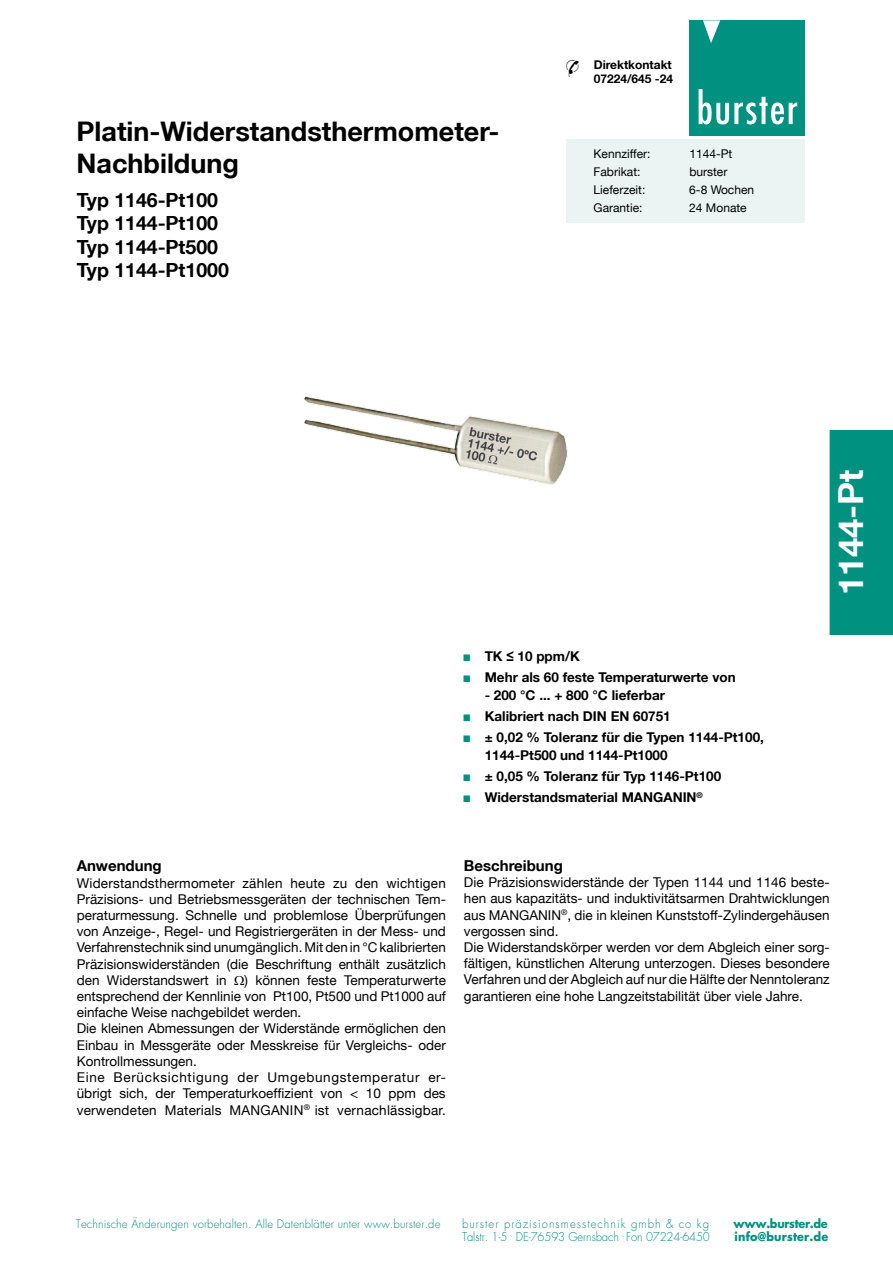
<style>
.page{position:relative;width:893px;height:1263px;background:#fff}
.page>*{position:absolute;margin:0;border:0;box-sizing:border-box;transform-origin:0 0}
.t1{font:700 34.5px "Helvetica Neue LT";color:#fff}
.t2{font:700 27px/32.4px "Helvetica Neue LT";color:#000}
.t3{font:700 19.5px/23.4px "Helvetica Neue LT";color:#000}
.t4{font:19.5px "Monotype Sorts";color:#000}
.t5{font:700 15px "Helvetica Neue LT";color:#000}
.t6{font:13.5px/16.2px "Helvetica Neue LT";color:#000}
.t7{font:700 13.5px/21px "Helvetica Neue LT";color:#000}
.t8{font:12px "Helvetica Neue LT";color:#000}
.t9{font:700 12px/14.4px "Helvetica Neue LT";color:#000}
.t10{font:300 11.85px "Futura LT";letter-spacing:-.01em;color:#009180;scale:.95 1}
.t11{font:300 11.85px "Futura LT";letter-spacing:.09em;color:#009180;scale:.95 1}
.t12{font:700 11.85px "Futura LT";letter-spacing:.015em;color:#009180;scale:.95 1}
.t13{font:700 11.85px "Futura LT";letter-spacing:-.025em;color:#009180;scale:.95 1}
.t14{font:300 11.55px "Futura LT";letter-spacing:.01em;color:#009180}
.s1{font-family:"Monotype Sorts";font-weight:400;font-size:9px;color:#009180}
.s2{font-family:"Arial"}
</style>
<div class="page">
<img style="left:304px;top:396px;width:264px;height:89px">
<div style="left:689px;top:20px;width:115px;height:116px;background:#009180"></div>
<svg style="left:703px;top:20px;width:17px;height:23px"></svg>
<svg style="left:699px;top:89px;width:98px;height:35px"></svg>
<div style="left:566px;top:139px;width:239px;height:84px;background:#ebf4f2"></div>
<div style="left:830px;top:430px;width:63px;height:205px;background:#009180"></div>
<h2 class="t2" style="left:77px;top:115px;width:424px">Platin-Widerstandsthermometer-<br>Nachbildung</h2>
<h3 class="t3" style="left:77px;top:188px;width:154px">Typ 1146-Pt100<br>Typ 1144-Pt100<br>Typ 1144-Pt500<br>Typ 1144-Pt1000</h3>
<h3 class="t4" style="left:565px;top:57px;width:17px">&amp;</h3>
<p class="t9" style="left:594px;top:57px;width:81px">Direktkontakt<br>07224/645 -24</p>
<p class="t8" style="left:594px;top:146px;width:58px">Kennziffer:</p>
<p class="t8" style="left:689px;top:146px;width:44px">1144-Pt</p>
<p class="t8" style="left:594px;top:164px;width:48px">Fabrikat:</p>
<p class="t8" style="left:689px;top:164px;width:40px">burster</p>
<p class="t8" style="left:594px;top:182px;width:53px">Lieferzeit:</p>
<p class="t8" style="left:689px;top:182px;width:66px">6-8 Wochen</p>
<p class="t8" style="left:594px;top:200px;width:50px">Garantie:</p>
<p class="t8" style="left:689px;top:200px;width:59px">24 Monate</p>
<h1 class="t1" style="left:830px;top:595px;width:127px;rotate:-90deg">1144-Pt</h1>
<p class="t7" style="left:463px;top:646px;width:274px"><span class="s1">N</span> TK <span class="s2">≤</span> 10 ppm/K<br><span class="s1">N</span> Mehr als 60 feste Temperaturwerte von</p>
<p class="t7" style="left:463px;top:685px;width:302px;text-indent:21px">- 200 °C ... + 800 °C lieferbar<br><span class="s1">N</span> Kalibriert nach DIN EN 60751<br><span class="s1">N</span> ± 0,02 % Toleranz für die Typen 1144-Pt100,</p>
<p class="t7" style="left:463px;top:745px;width:259px;text-indent:21px">1144-Pt500 und 1144-Pt1000<br><span class="s1">N</span> ± 0,05 % Toleranz für Typ 1146-Pt100<br><span class="s1">N</span> Widerstandsmaterial MANGANIN<sup>®</sup></p>
<p class="t5" style="left:77px;top:857px;width:87px">Anwendung</p>
<p class="t6" style="left:77px;top:874px;width:371px;text-align:justify">Widerstandsthermometer zählen heute zu den wichtigen Präzisions- und Betriebsmessgeräten der technischen Tem&shy;peraturmessung. Schnelle und problemlose Überprüfungen von Anzeige-, Regel- und Registriergeräten in der Mess- und Verfahrenstechnik sind unumgänglich. Mit den in °C kalibrierten Präzisionswiderständen (die Beschriftung enthält zusätzlich den Widerstandswert in</p>
<p class="t6" style="left:77px;top:972px;width:371px;text-indent:168px">) können feste Temperaturwerte entsprechend der Kennlinie von Pt100, Pt500 und Pt1000 auf einfache Weise nachgebildet werden.<br>Die kleinen Abmessungen der Widerstände ermöglichen den Einbau in Messgeräte oder Messkreise für Vergleichs- oder Kontrollmessungen.<br>Eine Berücksichtigung der Umgebungstemperatur er&shy;übrigt sich, der Temperaturkoeffizient von &lt; 10 ppm des verwendeten Materials MANGANIN<sup>®</sup> ist vernachlässigbar.</p>
<p class="t5" style="left:464px;top:856px;width:100px">Beschreibung</p>
<p class="t6" style="left:464px;top:874px;width:367px">Die Präzisionswiderstände der Typen 1144 und 1146 beste&shy;hen aus kapazitäts- und induktivitätsarmen Drahtwicklungen aus MANGANIN<sup>®</sup>, die in kleinen Kunststoff-Zylindergehäusen vergossen sind.<br>Die Widerstandskörper werden vor dem Abgleich einer sorg&shy;fältigen, künstlichen Alterung unterzogen. Dieses besondere Verfahren und der Abgleich auf nur die Hälfte der Nenntoleranz garantieren eine hohe Langzeitstabilität über viele Jahre.</p>
<p class="t14" style="left:76px;top:1216px;width:366px">Technische Änderungen vorbehalten. Alle Datenblätter unter www.burster.de</p>
<p class="t11" style="left:462px;top:1216px;width:262px">burster präzisionsmesstechnik gmbh &amp; co kg</p>
<p class="t13" style="left:734px;top:1215px;width:101px">www.burster.de</p>
<p class="t10" style="left:462px;top:1230px;width:262px">Talstr. 1-5 <sup>.</sup> DE-76593 Gernsbach <sup>.</sup> Fon 07224-6450</p>
<p class="t12" style="left:735px;top:1229px;width:100px">info@burster.de</p>
</div>
